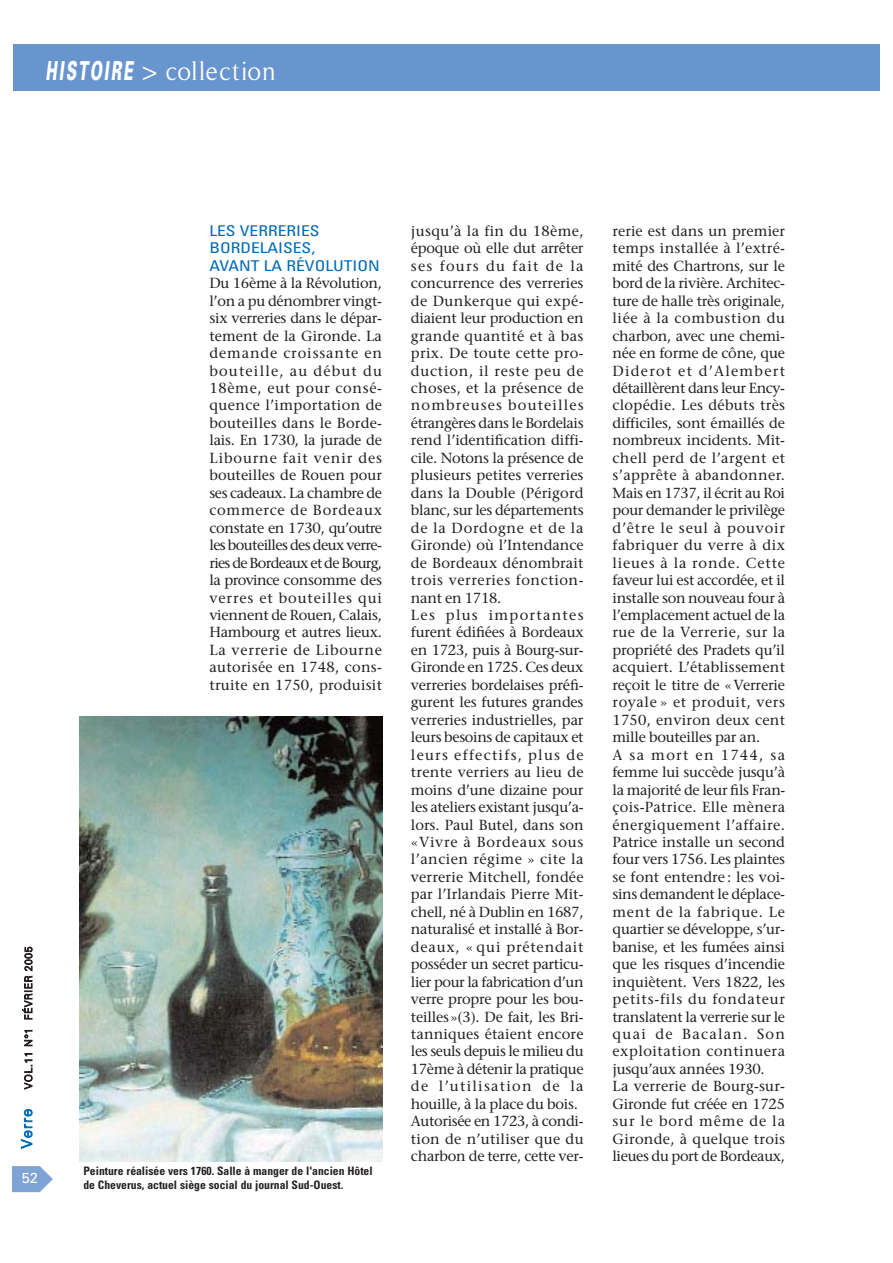
<style>
.page{position:relative;width:893px;height:1263px;background:#fff}
.page>*{position:absolute;margin:0;border:0;box-sizing:border-box;transform-origin:0 0}
.t1{font:26.25px "Timeless";letter-spacing:.025em;color:#fff}
.t2{font:condensed 14.85px/17.4px "Univers";color:#006bb6;scale:1.18 1}
.t3{font:14.55px/17.4px "Stone Serif";letter-spacing:-.01em;color:#231f20}
.t4{font:300 14.55px "Univers";letter-spacing:.085em;color:#006bb6}
.t5{font:14.55px "Univers";color:#fff}
.t6{font:700 condensed 11.7px/13px "Univers";color:#231f20}
.t7{font:300 10.2px "Univers";letter-spacing:.06em;color:#231f20}
.s1{font-family:"Univers";font-weight:900}
</style>
<div class="page">
<svg style="left:13px;top:1166px;width:40px;height:26px"></svg>
<div style="left:13px;top:44px;width:866px;height:47px;background:#6895ce"></div>
<img style="left:80px;top:716px;width:302px;height:445px">
<h1 class="t1" style="left:46px;top:60px;width:232px"><span class="s1">HISTOIRE</span> &gt; collection</h1>
<p class="t7" style="left:25px;top:1089px;width:144px;rotate:-90deg">VOL.11 N°1 FÉVRIER 2005</p>
<p class="t4" style="left:21px;top:1148px;width:41px;rotate:-90deg">Verre</p>
<p class="t5" style="left:22px;top:1172px;width:18px">52</p>
<p class="t2" style="left:209px;top:223px;width:146px">LES VERRERIES<br>BORDELAISES,<br>AVANT LA RÉVOLUTION</p>
<p class="t3" style="left:209px;top:276px;width:174px;text-align:justify">Du 16ème à la Révolution, l’on a pu dénombrer vingt&shy;six verreries dans le dépar&shy;tement de la Gironde. La demande croissante en bouteille, au début du 18ème, eut pour consé&shy;quence l’importation de bouteilles dans le Borde&shy;lais. En 1730, la jurade de Libourne fait venir des bouteilles de Rouen pour ses cadeaux. La chambre de commerce de Bordeaux constate en 1730, qu’outre les bouteilles des deux verre&shy;ries de Bordeaux et de Bourg, la province consomme des verres et bouteilles qui viennent de Rouen, Calais, Hambourg et autres lieux.<br>La verrerie de Libourne autorisée en 1748, cons&shy;truite en 1750, produisit</p>
<p class="t6" style="left:83px;top:1166px;width:291px">Peinture réalisée vers 1760. Salle à manger de l'ancien Hôtel de Cheverus, actuel siège social du journal Sud-Ouest.</p>
<p class="t3" style="left:411px;top:224px;width:174px">jusqu’à la fin du 18ème, époque où elle dut arrêter ses fours du fait de la concurrence des verreries de Dunkerque qui expé&shy;diaient leur production en grande quantité et à bas prix. De toute cette pro&shy;duction, il reste peu de choses, et la présence de nombreuses bouteilles étrangères dans le Bordelais rend l’identification diffi&shy;cile. Notons la présence de plusieurs petites verreries dans la Double (Périgord blanc, sur les départements de la Dordogne et de la<br>Gironde) où l’Intendance de Bordeaux dénombrait trois verreries fonction&shy;nant en 1718.<br>Les plus importantes furent édifiées à Bordeaux en 1723, puis à Bourg-sur-<br>Gironde en 1725. Ces deux verreries bordelaises préfi&shy;gurent les futures grandes verreries industrielles, par leurs besoins de capitaux et leurs effectifs, plus de trente verriers au lieu de moins d’une dizaine pour les ateliers existant jusqu’a&shy;lors. Paul Butel, dans son «Vivre à Bordeaux sous l’ancien régime » cite la verrerie Mitchell, fondée par l’Irlandais Pierre Mit&shy;chell, né à Dublin en 1687, naturalisé et installé à Bor&shy;deaux, « qui prétendait posséder un secret particu&shy;lier pour la fabrication d’un verre propre pour les bou&shy;teilles»(3). De fait, les Bri&shy;tanniques étaient encore les seuls depuis le milieu du<br>17ème à détenir la pratique de l’utilisation de la houille, à la place du bois.<br>Autorisée en 1723, à condi&shy;tion de n’utiliser que du charbon de terre, cette ver-</p>
<p class="t3" style="left:612px;top:224px;width:174px">rerie est dans un premier temps installée à l’extré&shy;mité des Chartrons, sur le bord de la rivière. Architec&shy;ture de halle très originale, liée à la combustion du charbon, avec une chemi&shy;née en forme de cône, que<br>Diderot et d’Alembert détaillèrent dans leur Ency&shy;clopédie. Les débuts très difficiles, sont émaillés de nombreux incidents. Mit&shy;chell perd de l’argent et s’apprête à abandonner.<br>Mais en 1737, il écrit au Roi pour demander le privilège d’être le seul à pouvoir fabriquer du verre à dix lieues à la ronde. Cette faveur lui est accordée, et il installe son nouveau four à l’emplacement actuel de la rue de la Verrerie, sur la propriété des Pradets qu’il acquiert. L’établissement reçoit le titre de «Verrerie royale » et produit, vers<br>1750, environ deux cent mille bouteilles par an.<br>A sa mort en 1744, sa femme lui succède jusqu’à la majorité de leur fils Fran&shy;çois-Patrice. Elle mènera énergiquement l’affaire.<br>Patrice installe un second four vers 1756. Les plaintes se font entendre : les voi&shy;sins demandent le déplace&shy;ment de la fabrique. Le quartier se développe, s’ur&shy;banise, et les fumées ainsi que les risques d’incendie inquiètent. Vers 1822, les petits-fils du fondateur translatent la verrerie sur le quai de Bacalan. Son exploitation continuera jusqu’aux années 1930.<br>La verrerie de Bourg-sur-<br>Gironde fut créée en 1725 sur le bord même de la<br>Gironde, à quelque trois lieues du port de Bordeaux,</p>
</div>
